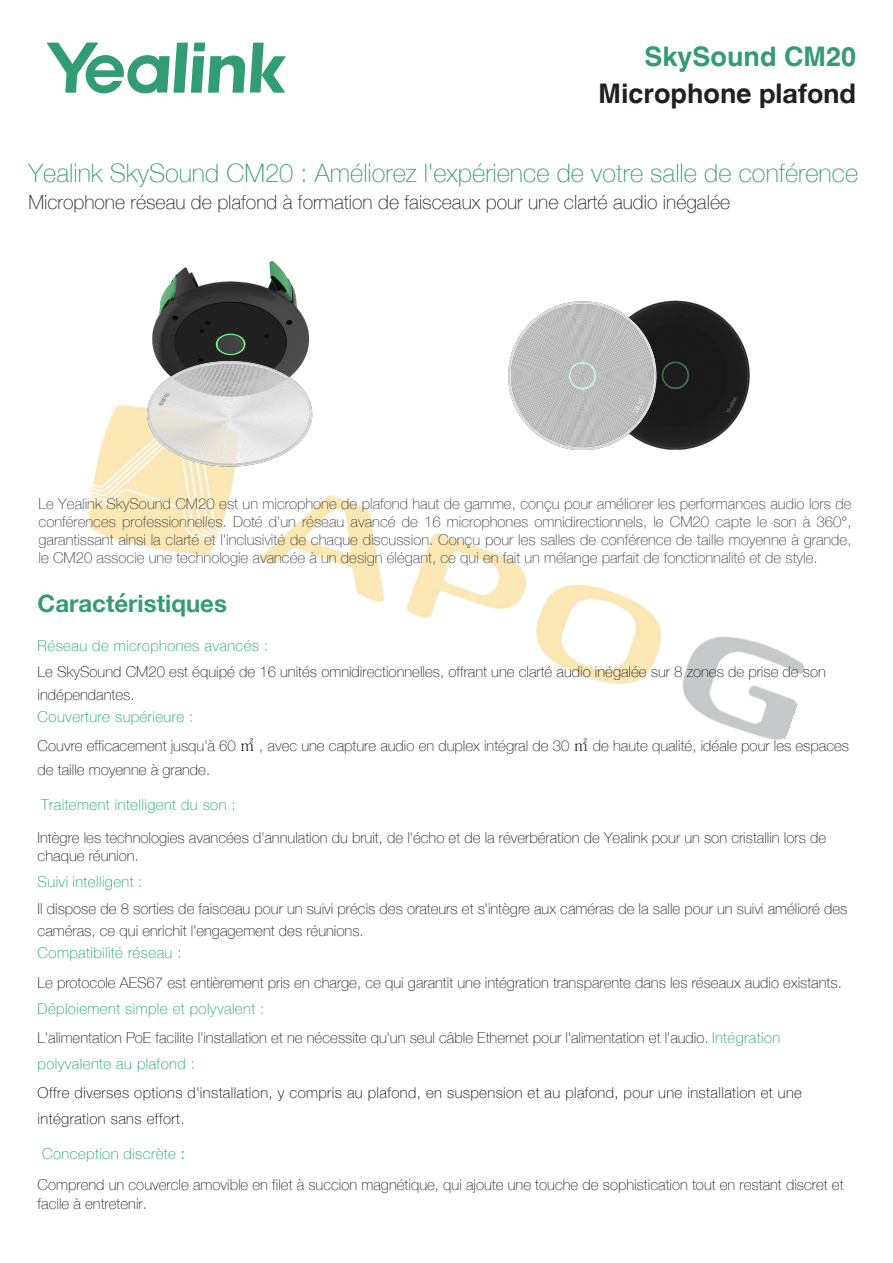
<style>
.page{position:relative;width:893px;height:1263px;background:#fff}
.page>*{position:absolute;margin:0;border:0;box-sizing:border-box;transform-origin:0 0}
.t1{font:700 27px/36.8px "Helvetica LT";color:#349c74;text-align:right}
.t2{font:100 25.5px "Helvetica Neue";color:#349c74}
.t3{font:700 24px "Helvetica Neue";color:#349c74}
.t4{font:100 19.5px "Helvetica Neue";color:#231f20}
.t5{font:100 15px/22.2px "Helvetica Neue";color:#231f20}
.t6{font:100 15px/18px "Helvetica Neue";color:#3c3c3d;text-align:justify}
.t7{font:100 15px/25.5px "Helvetica Neue";letter-spacing:.03em;color:#000}
.t8{font:100 15px "Helvetica Neue";letter-spacing:.03em;color:#109f6f}
.s1{color:#231f20}
.s2{font-family:"Helvetica Neue";color:#231f20}
.s3{color:#109f6f}
.s4{font-family:"Koz Min Pr 6 N";font-weight:400}
.s5{font-family:"Helvetica LT";font-weight:400;color:#109f6f}
</style>
<div class="page">
<img style="left:88px;top:405px;width:717px;height:335px">
<svg style="left:46px;top:43px;width:240px;height:50px"></svg>
<img style="left:152px;top:261px;width:158px;height:95px">
<img style="left:144px;top:356px;width:186px;height:122px">
<img style="left:562px;top:300px;width:233px;height:161px">
<img style="left:470px;top:302px;width:232px;height:148px">
<h1 class="t1" style="left:599px;top:37px;width:259px">SkySound CM20<br><span class="s1">Microphone</span> <span class="s2">plafond</span></h1>
<h2 class="t2" style="left:28px;top:154px;width:831px">Yealink SkySound CM20 : Améliorez l'expérience de votre salle de conférence</h2>
<h3 class="t4" style="left:28px;top:188px;width:703px">Microphone réseau de plafond à formation de faisceaux pour une clarté audio inégalée</h3>
<p class="t6" style="left:39px;top:494px;width:814px">Le Yealink SkySound CM20 est un microphone de plafond haut de gamme, conçu pour améliorer les performances audio lors de conférences professionnelles. Doté d'un réseau avancé de 16 microphones omnidirectionnels, le CM20 capte le son à 360°, garantissant ainsi la clarté et l'inclusivité de chaque discussion. Conçu pour les salles de conférence de taille moyenne à grande, le CM20 associe une technologie avancée à un design élégant, ce qui en fait un mélange parfait de fonctionnalité et de style.</p>
<h3 class="t3" style="left:38px;top:584px;width:191px">Caractéristiques</h3>
<p class="t8" style="left:38px;top:634px;width:232px">Réseau de microphones avancés :</p>
<p class="t5" style="left:38px;top:660px;width:790px">Le SkySound CM20 est équipé de 16 unités omnidirectionnelles, offrant une clarté audio inégalée sur 8 zones de prise de son indépendantes.</p>
<p class="t5" style="left:38px;top:702px;width:813px;line-height:28.7px"><span class="s3">Couverture supérieure :<br></span>Couvre efficacement jusqu'à 60 <span class="s4">㎡</span> , avec une capture audio en duplex intégral de 30 <span class="s4">㎡</span> de haute qualité, idéale pour les espaces</p>
<p class="t5" style="left:38px;top:758px;width:174px">de taille moyenne à grande.</p>
<p class="t8" style="left:41px;top:793px;width:196px">Traitement intelligent du son :</p>
<p class="t5" style="left:38px;top:828px;width:790px;line-height:18px">Intègre les technologies avancées d'annulation du bruit, de l'écho et de la réverbération de Yealink pour un son cristallin lors de chaque réunion.</p>
<p class="t8" style="left:38px;top:870px;width:106px">Suivi intelligent :</p>
<p class="t5" style="left:38px;top:897px;width:811px">Il dispose de 8 sorties de faisceau pour un suivi précis des orateurs et s'intègre aux caméras de la salle pour un suivi amélioré des caméras, ce qui enrichit l'engagement des réunions.</p>
<p class="t8" style="left:38px;top:942px;width:145px">Compatibilité réseau :</p>
<p class="t5" style="left:38px;top:970px;width:806px">Le protocole AES67 est entièrement pris en charge, ce qui garantit une intégration transparente dans les réseaux audio existants.</p>
<p class="t5" style="left:38px;top:994px;width:744px;line-height:28.3px"><span class="s3">Déploiement simple et polyvalent :<br></span>L'alimentation PoE facilite l'installation et ne nécessite qu'un seul câble Ethernet pour l'alimentation et l'audio. <span class="s3">Intégration</span></p>
<p class="t8" style="left:38px;top:1052px;width:159px">polyvalente au plafond :</p>
<p class="t7" style="left:38px;top:1079px;width:766px">Offre diverses options d'installation, y compris au plafond, en suspension et au plafond, pour une installation et une intégration sans effort.</p>
<p class="t5" style="left:38px;top:1138px;width:807px;line-height:30.5px;text-indent:5px"><span class="s3">Conception discrète</span> <span class="s5">:<br></span>Comprend un couvercle amovible en filet à succion magnétique, qui ajoute une touche de sophistication tout en restant discret et</p>
<p class="t5" style="left:38px;top:1192px;width:111px">facile à entretenir.</p>
</div>
